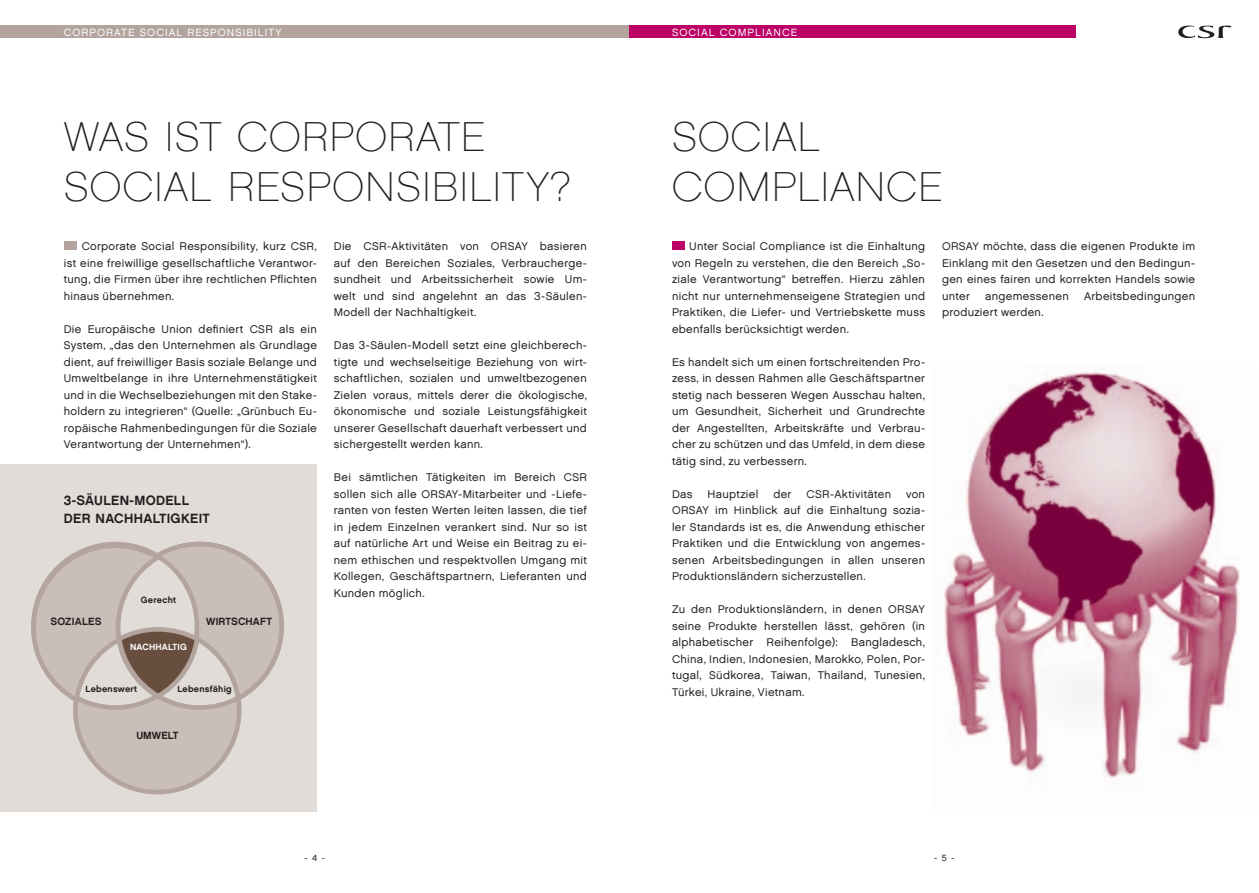
<style>
.page{position:relative;width:1259px;height:893px;background:#fff}
.page>*{position:absolute;margin:0;border:0;box-sizing:border-box;transform-origin:0 0}
.Headline_big{font:42px/49.5px "Chalet TT Paris Nineteen Sixty";letter-spacing:.025em;color:#231f20}
.t1{font:13.5px/18px "Chalet TT New York Nineteen Sixty";letter-spacing:.025em;color:#231f20}
.Texte{font:11.25px/16.5px "Chalet TT London Nineteen Sixty";letter-spacing:.025em;color:#231f20;text-align:justify}
.Content_Kapitel_Head{font:10.5px "Chalet TT London Nineteen Sixty";letter-spacing:.1em;color:#fff}
.t2{font:10.5px "Chalet TT New York Nineteen Sixty";letter-spacing:.01em;color:#231f20}
.t3{font:9px "Chalet TT New York Nineteen Sixty";letter-spacing:.025em;color:#231f20}
.t4{font:9px "Chalet TT New York Nineteen Sixty";letter-spacing:.025em;color:#fff}
.t5{font:9px "Chalet TT London Nineteen Sixty";color:#231f20}
</style>
<div class="page">
<svg style="left:1178px;top:25px;width:54px;height:13px"></svg>
<div style="left:0;top:26px;width:629px;height:12px;background:#b3a59e"></div>
<div style="left:629px;top:26px;width:447px;height:12px;background:#bc0167"></div>
<div style="left:0;top:465px;width:317px;height:347px;background:#e2dcd9"></div>
<svg style="left:31px;top:541px;width:253px;height:254px"></svg>
<img style="left:942px;top:371px;width:298px;height:407px">
<div style="left:64px;top:241px;width:13px;height:9px;background:#b3a59e"></div>
<div style="left:672px;top:241px;width:13px;height:9px;background:#bc0167"></div>
<p class="Content_Kapitel_Head" style="left:64px;top:26px;width:219px">CORPORATE SOCIAL RESPONSIBILITY</p>
<p class="Content_Kapitel_Head" style="left:672px;top:26px;width:127px">SOCIAL COMPLIANCE</p>
<p class="Headline_big" style="left:64px;top:112px;width:508px">WAS IST CORPORATE<br>SOCIAL RESPONSIBILITY?</p>
<p class="Headline_big" style="left:672px;top:112px;width:273px">SOCIAL<br>COMPLIANCE</p>
<p class="Texte" style="left:64px;top:238px;width:255px;text-indent:18px">Corporate Social Responsibility, kurz CSR, ist eine freiwillige gesellschaftliche Verantwor&shy;tung, die Firmen über ihre rechtlichen Pflichten hinaus übernehmen.</p>
<p class="Texte" style="left:64px;top:320px;width:255px">Die Europäische Union definiert CSR als ein System, „das den Unternehmen als Grundlage dient, auf freiwilliger Basis soziale Belange und Umweltbelange in ihre Unternehmenstätigkeit und in die Wechselbeziehungen mit den Stake&shy;holdern zu integrieren“ (Quelle: „Grünbuch Eu&shy;ropäische Rahmenbedingungen für die Soziale Verantwortung der Unternehmen“).</p>
<p class="t1" style="left:64px;top:491px;width:147px">3-SÄULEN-MODELL<br>DER NACHHALTIGKEIT</p>
<p class="t2" style="left:50px;top:614px;width:53px">SOZIALES</p>
<p class="t3" style="left:141px;top:594px;width:36px">Gerecht</p>
<p class="t4" style="left:130px;top:641px;width:58px">NACHHALTIG</p>
<p class="t2" style="left:206px;top:614px;width:67px">WIRTSCHAFT</p>
<p class="t3" style="left:86px;top:683px;width:53px">Lebenswert</p>
<p class="t3" style="left:177px;top:683px;width:56px">Lebensfähig</p>
<p class="t2" style="left:136px;top:728px;width:43px">UMWELT</p>
<p class="Texte" style="left:334px;top:238px;width:255px">Die CSR-Aktivitäten von ORSAY basieren auf den Bereichen Soziales, Verbraucherge&shy;sundheit und Arbeitssicherheit sowie Um&shy;welt und sind angelehnt an das 3-Säulen-Modell der Nachhaltigkeit.</p>
<p class="Texte" style="left:334px;top:337px;width:255px">Das 3-Säulen-Modell setzt eine gleichberech&shy;tigte und wechselseitige Beziehung von wirt&shy;schaftlichen, sozialen und umweltbezogenen Zielen voraus, mittels derer die ökologische, ökonomische und soziale Leistungsfähigkeit unserer Gesellschaft dauerhaft verbessert und sichergestellt werden kann.</p>
<p class="Texte" style="left:334px;top:469px;width:255px">Bei sämtlichen Tätigkeiten im Bereich CSR sollen sich alle ORSAY-Mitarbeiter und -Liefe&shy;ranten von festen Werten leiten lassen, die tief in jedem Einzelnen verankert sind. Nur so ist auf natürliche Art und Weise ein Beitrag zu ei&shy;nem ethischen und respektvollen Umgang mit Kollegen, Geschäftspartnern, Lieferanten und Kunden möglich.</p>
<p class="t5" style="left:304px;top:852px;width:22px">- 4 -</p>
<p class="Texte" style="left:672px;top:238px;width:255px;text-indent:17px">Unter Social Compliance ist die Einhaltung von Regeln zu verstehen, die den Bereich „So&shy;ziale Verantwortung“ betreffen. Hierzu zählen nicht nur unternehmenseigene Strategien und Praktiken, die Liefer- und Vertriebskette muss ebenfalls berücksichtigt werden.</p>
<p class="Texte" style="left:672px;top:353px;width:255px">Es handelt sich um einen fortschreitenden Pro&shy;zess, in dessen Rahmen alle Geschäftspartner stetig nach besseren Wegen Ausschau halten, um Gesundheit, Sicherheit und Grundrechte der Angestellten, Arbeitskräfte und Verbrau&shy;cher zu schützen und das Umfeld, in dem diese tätig sind, zu verbessern.</p>
<p class="Texte" style="left:672px;top:485px;width:22px">Das</p>
<p class="Texte" style="left:707px;top:485px;width:52px">Hauptziel</p>
<p class="Texte" style="left:773px;top:485px;width:20px">der</p>
<p class="Texte" style="left:806px;top:485px;width:86px">CSR-Aktivitäten</p>
<p class="Texte" style="left:672px;top:485px;width:255px;text-indent:234px">von ORSAY im Hinblick auf die Einhaltung sozia&shy;ler Standards ist es, die Anwendung ethischer Praktiken und die Entwicklung von angemes&shy;senen Arbeitsbedingungen in allen unseren Produktionsländern sicherzustellen.</p>
<p class="Texte" style="left:672px;top:601px;width:255px">Zu den Produktionsländern, in denen ORSAY seine Produkte herstellen lässt, gehören (in alphabetischer Reihenfolge): Bangladesch, China, Indien, Indonesien, Marokko, Polen, Por&shy;tugal, Südkorea, Taiwan, Thailand, Tunesien, Türkei, Ukraine, Vietnam.</p>
<p class="Texte" style="left:942px;top:238px;width:255px">ORSAY möchte, dass die eigenen Produkte im Einklang mit den Gesetzen und den Bedingun&shy;gen eines fairen und korrekten Handels sowie unter</p>
<p class="Texte" style="left:985px;top:287px;width:85px">angemessenen</p>
<p class="Texte" style="left:1084px;top:287px;width:112px">Arbeitsbedingungen</p>
<p class="Texte" style="left:942px;top:304px;width:103px">produziert werden.</p>
<p class="t5" style="left:934px;top:852px;width:22px">- 5 -</p>
</div>
